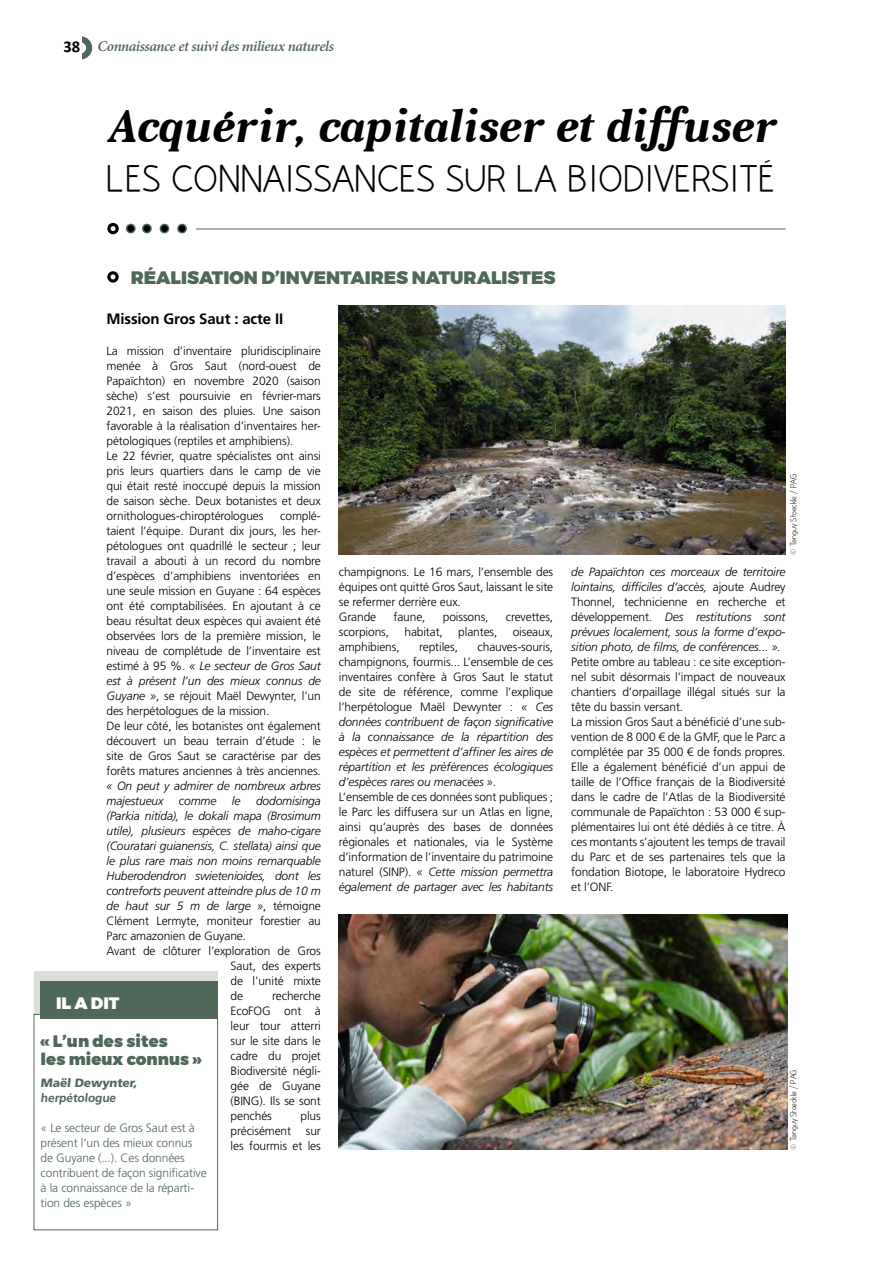
<style>
.page{position:relative;width:893px;height:1263px;background:#fff}
.page>*{position:absolute;margin:0;border:0;box-sizing:border-box;transform-origin:0 0}
.t1{font:italic 700 46.5px "Aver";color:#000}
.t2{font:300 39px "Huelic";letter-spacing:.02em;color:#000}
.t3{font:900 18px "Montserrat";color:#50685a}
.t4{font:900 16.5px/17.4px "Montserrat";color:#50685a}
.t5{font:900 16.5px "Montserrat";color:#fff}
.t6{font:700 15px "Frutiger LT Std";letter-spacing:-.01em;color:#000}
.t7{font:italic 600 14.85px "Minion Pro";letter-spacing:-.03em;color:#50685a}
.t8{font:300 12px/15px "Frutiger LT Std";letter-spacing:-.01em;color:#000}
.t9{font:italic 300 12px/15px "Frutiger LT Std";letter-spacing:-.01em;color:#000}
.t10{font:300 12px/15px "Frutiger LT Std";letter-spacing:-.01em;color:#50685a}
.t11{font:900 12px "Frutiger LT Std";color:#50685a}
.t12{font:700 12px "Frutiger LT Std";color:#50685a}
.t13{font:300 9px "Huelic";color:#2d2520}
.s1{font-family:"Calibri";font-weight:700;font-style:normal;font-size:16.5px;color:#000}
.s2{font-style:italic}
.s3{font-style:normal}
</style>
<div class="page">
<div style="left:69px;top:36px;width:23px;height:23px;border:6px solid #50685a;border-radius:50%"></div>
<div style="left:63px;top:30px;width:19px;height:38px;background:#fff"></div>
<hr style="left:196px;top:229px;width:590px;height:1px;background:#50685a">
<div style="left:107px;top:223px;width:12px;height:11px;border:3px solid #000;border-radius:50%"></div>
<div style="left:127px;top:224px;width:8px;height:9px;background:#000;border-radius:50%"></div>
<div style="left:126px;top:224px;width:10px;height:9px;border:2px solid #50685a;border-radius:50%"></div>
<div style="left:143px;top:224px;width:8px;height:9px;background:#000;border-radius:50%"></div>
<div style="left:142px;top:224px;width:10px;height:9px;border:2px solid #50685a;border-radius:50%"></div>
<div style="left:160px;top:224px;width:9px;height:9px;background:#000;border-radius:50%"></div>
<div style="left:160px;top:224px;width:9px;height:9px;border:2px solid #50685a;border-radius:50%"></div>
<div style="left:178px;top:224px;width:8px;height:9px;background:#000;border-radius:50%"></div>
<div style="left:177px;top:224px;width:10px;height:9px;border:2px solid #50685a;border-radius:50%"></div>
<div style="left:107px;top:271px;width:12px;height:12px;border:3px solid #000;border-radius:50%"></div>
<img style="left:339px;top:914px;width:448px;height:236px">
<img style="left:339px;top:306px;width:447px;height:248px">
<div style="left:34px;top:971px;width:184px;height:43px;background:#dadfdc"></div>
<div style="left:41px;top:981px;width:177px;height:37px;background:#50685a"></div>
<div style="left:34px;top:1014px;width:184px;height:216px;border:1px solid #50685a"></div>
<p class="t7" style="left:63px;top:36px;width:272px"><span class="s1">38</span> Connaissance et suivi des milieux naturels</p>
<h1 class="t1" style="left:107px;top:100px;width:670px">Acquérir, capitaliser et diffuser</h1>
<h2 class="t2" style="left:107px;top:159px;width:670px">LES CONNAISSANCES SUR LA BIODIVERSITÉ</h2>
<h3 class="t3" style="left:131px;top:262px;width:426px">RÉALISATION D’INVENTAIRES NATURALISTES</h3>
<p class="t6" style="left:106px;top:310px;width:178px">Mission Gros Saut : acte II</p>
<p class="t8" style="left:106px;top:343px;width:216px">La mission d’inventaire pluridisciplinaire menée à Gros Saut (nord-ouest de Papaïchton) en novembre 2020 (saison sèche) s’est poursuivie en février-mars 2021, en saison des pluies. Une saison favorable à la réalisation d’inventaires her&shy;pétologiques (reptiles et amphibiens).<br>Le 22 février, quatre spécialistes ont ainsi pris leurs quartiers dans le camp de vie qui était resté inoccupé depuis la mission de saison sèche. Deux botanistes et deux ornithologues-chiroptérologues</p>
<p class="t8" style="left:106px;top:508px;width:216px;text-indent:174px">complé&shy;taient l’équipe. Durant dix jours, les her&shy;pétologues ont quadrillé le secteur ; leur travail a abouti à un record du nombre d’espèces d’amphibiens inventoriées en une seule mission en Guyane : 64 espèces ont été comptabilisées. En ajoutant à ce beau résultat deux espèces qui avaient été observées lors de la première mission, le niveau de complétude de l’inventaire est estimé à 95 %. <span class="s2">« Le secteur de Gros Saut est à présent l’un des mieux connus de Guyane »</span>, se réjouit Maël Dewynter, l’un des herpétologues de la mission.<br>De leur côté, les botanistes ont également découvert un beau terrain d’étude : le site de Gros Saut se caractérise par des forêts matures anciennes à très anciennes.</p>
<p class="t9" style="left:106px;top:778px;width:216px">« On peut y admirer de nombreux arbres majestueux</p>
<p class="t8" style="left:339px;top:565px;width:216px">champignons. Le 16 mars, l’ensemble des équipes ont quitté Gros Saut, laissant le site se refermer derrière eux.<br>Grande</p>
<p class="t8" style="left:394px;top:610px;width:34px">faune,</p>
<p class="t8" style="left:443px;top:610px;width:47px">poissons,</p>
<p class="t8" style="left:506px;top:610px;width:49px">crevettes,</p>
<p class="t8" style="left:339px;top:625px;width:52px">scorpions,</p>
<p class="t8" style="left:404px;top:625px;width:40px">habitat,</p>
<p class="t8" style="left:458px;top:625px;width:41px">plantes,</p>
<p class="t8" style="left:513px;top:625px;width:42px">oiseaux,</p>
<p class="t8" style="left:339px;top:640px;width:62px">amphibiens,</p>
<p class="t8" style="left:419px;top:640px;width:40px">reptiles,</p>
<p class="t8" style="left:339px;top:640px;width:216px;text-indent:139px">chauves-souris, champignons, fourmis... L’ensemble de ces inventaires confère à Gros Saut le statut de site de référence, comme l’explique l’herpétologue Maël Dewynter : <span class="s2">« Ces données contribuent de façon significative à la connaissance de la répartition des espèces et permettent d’affiner les aires de répartition et les préférences écologiques d’espèces rares ou menacées »</span>.<br>L’ensemble de ces données sont publiques ; le Parc les diffusera sur un Atlas en ligne, ainsi qu’auprès des bases de données régionales et nationales, via le Système d’information de l’inventaire du patrimoine naturel (SINP). <span class="s2">« Cette mission permettra également de partager avec les habitants</span></p>
<p class="t9" style="left:179px;top:793px;width:39px">comme</p>
<p class="t9" style="left:232px;top:793px;width:10px">le</p>
<p class="t9" style="left:256px;top:793px;width:66px">dodomisinga</p>
<p class="t9" style="left:106px;top:808px;width:216px">(Parkia nitida), le dokali mapa (Brosimum</p>
<p class="t9" style="left:106px;top:823px;width:216px">utile), plusieurs espèces de maho-cigare</p>
<p class="t9" style="left:106px;top:838px;width:216px">(Couratari guianensis, C. stellata) ainsi que</p>
<p class="t9" style="left:106px;top:853px;width:216px">le plus rare mais non moins remarquable</p>
<p class="t9" style="left:106px;top:868px;width:216px">Huberodendron swietenioides, dont les</p>
<p class="t9" style="left:106px;top:883px;width:216px">contreforts peuvent atteindre plus de 10 m</p>
<p class="t9" style="left:106px;top:898px;width:216px">de haut sur 5 m de large »<span class="s3">, témoigne</span></p>
<p class="t8" style="left:106px;top:913px;width:216px">Clément Lermyte, moniteur forestier au</p>
<p class="t8" style="left:106px;top:928px;width:141px">Parc amazonien de Guyane.</p>
<p class="t8" style="left:106px;top:943px;width:216px">Avant de clôturer l’exploration de Gros</p>
<p class="t8" style="left:231px;top:958px;width:92px">Saut, des experts</p>
<p class="t8" style="left:231px;top:973px;width:92px">de l’unité mixte</p>
<p class="t8" style="left:231px;top:988px;width:14px">de</p>
<p class="t8" style="left:231px;top:988px;width:92px;text-align:justify;text-indent:42px">recherche EcoFOG ont à leur tour atterri sur le site dans le cadre du projet Biodiversité négli&shy;gée de Guyane (BING). Ils se sont penchés</p>
<h3 class="t5" style="left:56px;top:989px;width:65px">IL A DIT</h3>
<h3 class="t4" style="left:41px;top:1033px;width:162px">« L’un des sites<br>les mieux connus »</h3>
<p class="t11" style="left:41px;top:1075px;width:100px">Maël Dewynter,</p>
<p class="t12" style="left:41px;top:1091px;width:78px">herpétologue</p>
<p class="t10" style="left:41px;top:1120px;width:168px">« Le secteur de Gros Saut est à présent l’un des mieux connus de Guyane (...). Ces données contribuent de façon significative à la connaissance de la réparti&shy;tion des espèces »</p>
<p class="t8" style="left:231px;top:1108px;width:92px;text-align:justify;text-indent:70px">plus précisément sur les fourmis et les</p>
<p class="t13" style="left:789px;top:554px;width:82px;rotate:-90deg">© Tanguy Stoeckle / PAG</p>
<p class="t9" style="left:571px;top:565px;width:216px;text-align:justify">de Papaïchton ces morceaux de territoire lointains, difficiles d’accès, <span class="s3">ajoute Audrey Thonnel, technicienne en recherche et développement.</span> Des restitutions sont prévues localement, sous la forme d’expo&shy;sition photo, de films, de conférences... ».</p>
<p class="t8" style="left:571px;top:655px;width:216px">Petite ombre au tableau : ce site exception&shy;nel subit désormais l’impact de nouveaux chantiers d’orpaillage illégal situés sur la tête du bassin versant.<br>La mission Gros Saut a bénéficié d’une sub&shy;vention de 8 000 € de la GMF, que le Parc a complétée par 35 000 € de fonds propres.<br>Elle a également bénéficié d’un appui de taille de l’Office français de la Biodiversité dans le cadre de l’Atlas de la Biodiversité communale de Papaïchton : 53 000 € sup&shy;plémentaires lui ont été dédiés à ce titre. À ces montants s’ajoutent les temps de travail du Parc et de ses partenaires tels que la fondation Biotope, le laboratoire Hydreco et l’ONF.</p>
<p class="t13" style="left:789px;top:1150px;width:82px;rotate:-90deg">© Tanguy Stoeckle / PAG</p>
</div>
